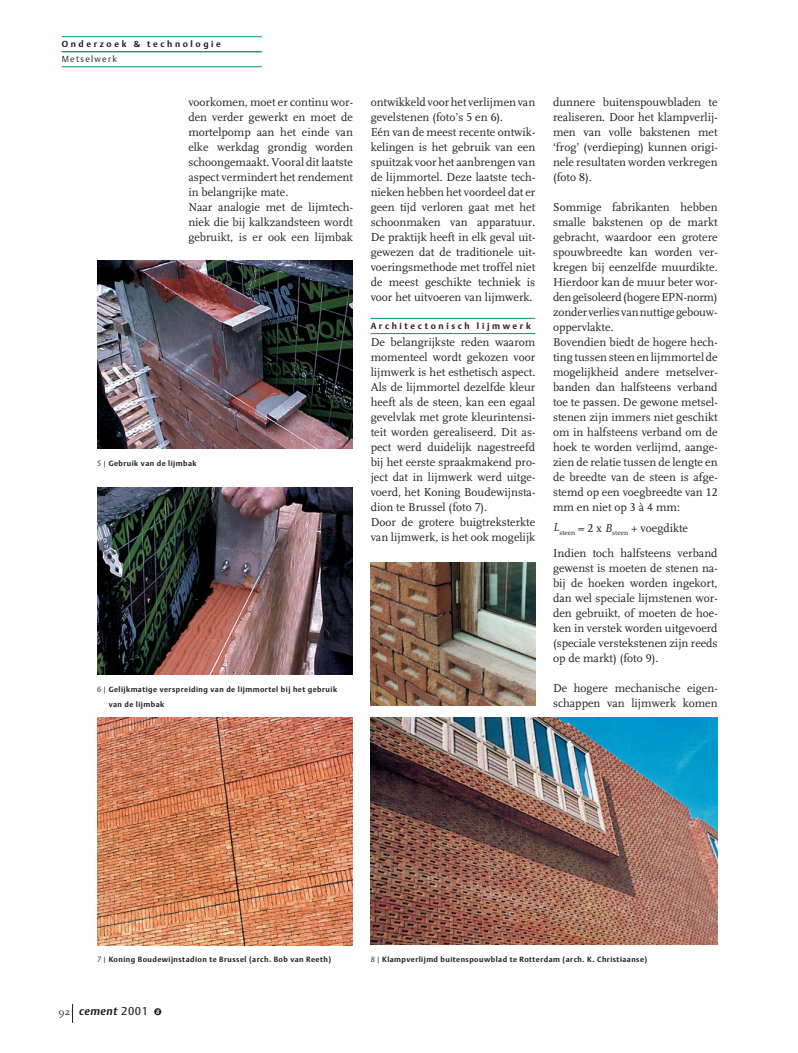
<style>
.page{position:relative;width:798px;height:1053px;background:#fff}
.page>*{position:absolute;margin:0;border:0;box-sizing:border-box;transform-origin:0 0}
.t1{font:11.88px/15px "FF Scala";color:#231f1f}
.t2{font:italic 700 11.25px "DTL Argo T";letter-spacing:.035em;color:#231f1f}
.t3{font:700 8.75px "DTL Argo T";letter-spacing:.3em;color:#231f1f}
.t4{font:8.75px "DTL Argo T Light";letter-spacing:.145em;color:#231f1f}
.t5{font:700 7.5px/15px "DTL Argo T";letter-spacing:.06em;color:#231f1f}
.s1{font-family:"Scala Figures"}
.s2{font-family:"DTL Argo T Light";font-weight:400;font-style:italic}
.s3{font-style:italic}
.s4{font-family:"FF Scala Caps";font-weight:400;font-style:normal;font-size:10px}
.s5{font-weight:400;font-style:normal}
.s6{font-size:6.25px;color:#fff}
</style>
<div class="page">
<hr style="left:62px;top:36px;width:200px;height:1px;background:#009b67">
<hr style="left:62px;top:51px;width:200px;height:1px;background:#009b67">
<hr style="left:62px;top:66px;width:200px;height:1px;background:#009b67">
<div style="left:154px;top:1008px;width:7px;height:7px;background:#231f1f;border-radius:50%"></div>
<svg style="left:72px;top:1004px;width:1px;height:18px"></svg>
<hr style="left:370px;top:318px;width:165px;height:1px;background:#009b67">
<hr style="left:370px;top:333px;width:165px;height:1px;background:#009b67">
<img style="left:97px;top:261px;width:256px;height:187px">
<img style="left:97px;top:487px;width:256px;height:187px">
<img style="left:97px;top:717px;width:256px;height:228px">
<img style="left:370px;top:562px;width:165px;height:143px">
<img style="left:370px;top:717px;width:347px;height:228px">
<p class="t3" style="left:62px;top:40px;width:161px">Onderzoek &amp; technologie</p>
<p class="t4" style="left:62px;top:55px;width:56px">Metselwerk</p>
<p class="t1" style="left:188px;top:96px;width:166px">voorkomen, moet er continu wor&shy;den verder gewerkt en moet de mortelpomp aan het einde van elke werkdag grondig worden schoongemaakt. Vooral dit laatste aspect vermindert het rendement in belangrijke mate.<br>Naar analogie met de lijmtech&shy;niek die bij kalkzandsteen wordt gebruikt, is er ook een lijmbak</p>
<p class="t1" style="left:370px;top:96px;width:166px">ontwikkeld voor het verlijmen van gevelstenen (foto’s <span class="s1">5</span> en <span class="s1">6</span>).<br>Eén van de meest recente ontwik&shy;kelingen is het gebruik van een spuitzak voor het aanbrengen van de lijmmortel. Deze laatste tech&shy;nieken hebben het voordeel dat er geen tijd verloren gaat met het schoonmaken van apparatuur.<br>De praktijk heeft in elk geval uit&shy;gewezen dat de traditionele uit&shy;voeringsmethode met troffel niet de meest geschikte techniek is voor het uitvoeren van lijmwerk.</p>
<p class="t3" style="left:370px;top:322px;width:162px">Architectonisch lijmwerk</p>
<p class="t1" style="left:370px;top:336px;width:166px">De belangrijkste reden waarom momenteel wordt gekozen voor lijmwerk is het esthetisch aspect.<br>Als de lijmmortel dezelfde kleur heeft als de steen, kan een egaal gevelvlak met grote kleurintensi&shy;teit worden gerealiseerd. Dit as&shy;pect werd duidelijk nagestreefd bij het eerste spraakmakend pro&shy;ject dat in lijmwerk werd uitge&shy;voerd, het Koning Boudewijnsta&shy;dion te Brussel (foto <span class="s1">7</span>).<br>Door de grotere buigtreksterkte van lijmwerk, is het ook mogelijk</p>
<p class="t5" style="left:97px;top:456px;width:101px"><span class="s2">5 |</span> Gebruik van de lijmbak</p>
<p class="t5" style="left:109px;top:681px;width:230px;text-indent:-12px"><span class="s2">6 |</span> Gelijkmatige verspreiding van de lijmmortel bij het gebruik van de lijmbak</p>
<p class="t1" style="left:553px;top:96px;width:166px;text-align:justify">dunnere buitenspouwbladen te realiseren. Door het klampverlij&shy;men van volle bakstenen met ‘frog’ (verdieping) kunnen origi&shy;nele resultaten worden verkregen (foto <span class="s1">8</span>).</p>
<p class="t1" style="left:553px;top:201px;width:166px">Sommige fabrikanten hebben smalle bakstenen op de markt gebracht, waardoor een grotere spouwbreedte kan worden ver&shy;kregen bij eenzelfde muurdikte.<br>Hierdoor kan de muur beter wor&shy;den geïsoleerd (hogere EPN-norm) zonder verlies van nuttige gebouw&shy;oppervlakte.<br>Bovendien biedt de hogere hech&shy;ting tussen steen en lijmmortel de mogelijkheid andere metselver&shy;banden dan halfsteens verband toe te passen. De gewone metsel&shy;stenen zijn immers niet geschikt om in halfsteens verband om de hoek te worden verlijmd, aange&shy;zien de relatie tussen de lengte en de breedte van de steen is afge&shy;stemd op een voegbreedte van <span class="s1">12 </span>mm en niet op <span class="s1">3</span> à <span class="s1">4</span> mm:</p>
<p class="t1" style="left:553px;top:516px;width:166px;line-height:25px"><span class="s3">L</span><sub>steen</sub> = <span class="s1">2</span> x <span class="s3">B</span><sub>steen</sub> + voegdikte<br>Indien toch halfsteens verband</p>
<p class="t1" style="left:553px;top:561px;width:166px;text-align:justify">gewenst is moeten de stenen na&shy;bij de hoeken worden ingekort, dan wel speciale lijmstenen wor&shy;den gebruikt, of moeten de hoe&shy;ken in verstek worden uitgevoerd (speciale verstekstenen zijn reeds op de markt) (foto <span class="s1">9</span>).</p>
<p class="t1" style="left:553px;top:681px;width:166px">De hogere mechanische eigen&shy;schappen van lijmwerk komen</p>
<p class="t5" style="left:97px;top:951px;width:235px"><span class="s2">7 |</span> Koning Boudewijnstadion te Brussel (arch. Bob van Reeth)</p>
<p class="t5" style="left:370px;top:951px;width:278px"><span class="s2">8 |</span> Klampverlijmd buitenspouwblad te Rotterdam (arch. K. Christiaanse)</p>
<p class="t2" style="left:59px;top:1006px;width:102px"><span class="s4">92</span> cement <span class="s5">2001</span> <span class="s6">8</span></p>
</div>
